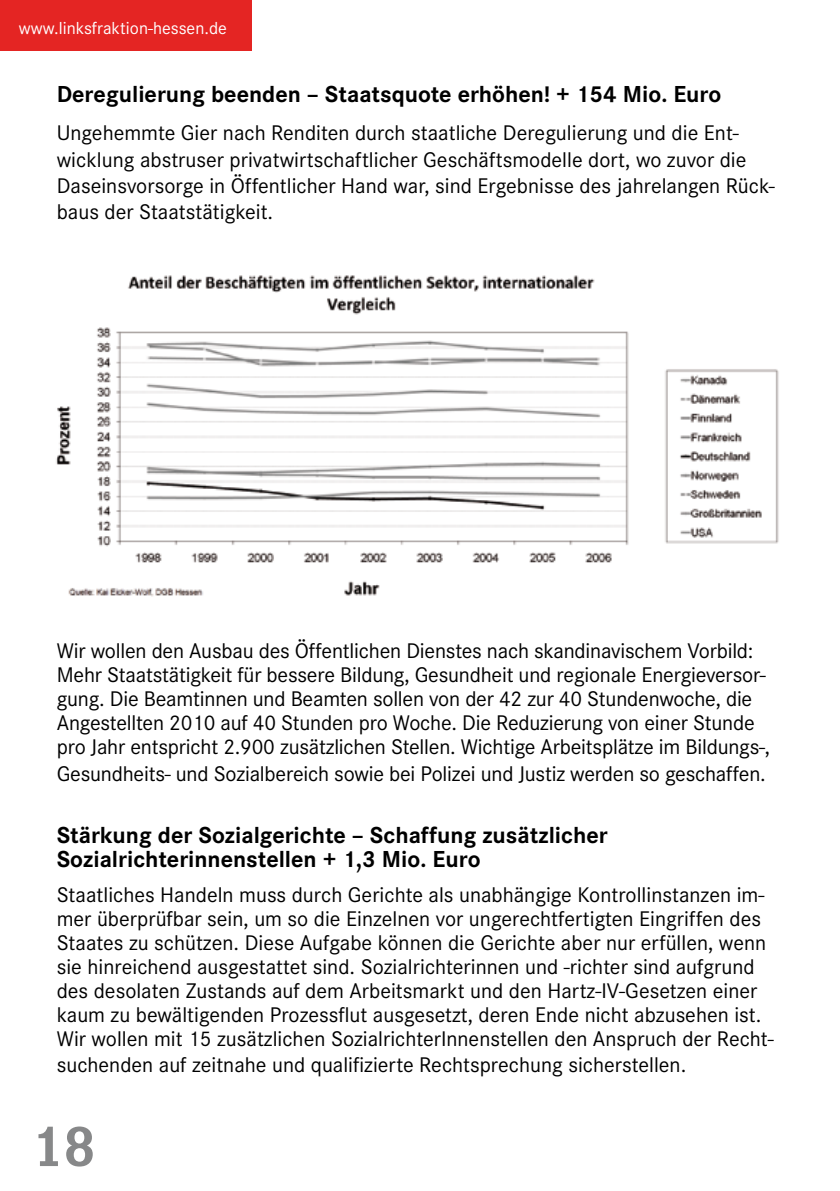
<style>
.page{position:relative;width:840px;height:1191px;background:#fff}
.page>*{position:absolute;margin:0;border:0;box-sizing:border-box;transform-origin:0 0}
.t1{font:700 60px "Corporate E";color:#878889}
.t2{font:700 24px/24px "Corporate S";color:#000}
.t3{font:22px/24px "Corporate S";color:#000}
.t4{font:18px "Corporate S";color:#fff}
</style>
<div class="page">
<div style="left:0;top:0;width:251px;height:51px;background:#e42523"></div>
<img style="left:56px;top:275px;width:723px;height:322px">
<p class="t4" style="left:19px;top:18px;width:209px">www.linksfraktion-hessen.de</p>
<p class="t2" style="left:57px;top:83px;width:666px">Deregulierung beenden – Staatsquote erhöhen! + 154 Mio. Euro</p>
<p class="t3" style="left:57px;top:120px;width:719px;line-height:26.4px">Ungehemmte Gier nach Renditen durch staatliche Deregulierung und die Ent&shy;wicklung abstruser privatwirtschaftlicher Geschäftsmodelle dort, wo zuvor die Daseinsvorsorge in Öffentlicher Hand war, sind Ergebnisse des jahrelangen Rück&shy;baus der Staatstätigkeit.</p>
<p class="t3" style="left:57px;top:639px;width:714px">Wir wollen den Ausbau des Öffentlichen Dienstes nach skandinavischem Vorbild:<br>Mehr Staatstätigkeit für bessere Bildung, Gesundheit und regionale Energieversor&shy;gung. Die Beamtinnen und Beamten sollen von der 42 zur 40 Stundenwoche, die Angestellten 2010 auf 40 Stunden pro Woche. Die Reduzierung von einer Stunde pro Jahr entspricht 2.900 zusätzlichen Stellen. Wichtige Arbeitsplätze im Bildungs-,</p>
<p class="t3" style="left:57px;top:761px;width:710px">Gesundheits- und Sozialbereich sowie bei Polizei und Justiz werden so geschaffen.</p>
<p class="t2" style="left:57px;top:823px;width:552px">Stärkung der Sozialgerichte – Schaffung zusätzlicher<br>Sozialrichterinnenstellen + 1,3 Mio. Euro</p>
<p class="t3" style="left:57px;top:882px;width:718px">Staatliches Handeln muss durch Gerichte als unabhängige Kontrollinstanzen im&shy;mer überprüfbar sein, um so die Einzelnen vor ungerechtfertigten Eingriffen des Staates zu schützen. Diese Aufgabe können die Gerichte aber nur erfüllen, wenn sie hinreichend ausgestattet sind. Sozialrichterinnen und -richter sind aufgrund des desolaten Zustands auf dem Arbeitsmarkt und den Hartz-IV-Gesetzen einer kaum zu bewältigenden Prozessflut ausgesetzt, deren Ende nicht abzusehen ist.<br>Wir wollen mit 15 zusätzlichen SozialrichterInnenstellen den Anspruch der Recht-</p>
<p class="t3" style="left:57px;top:1053px;width:630px">suchenden auf zeitnahe und qualifizierte Rechtsprechung sicherstellen.</p>
<h1 class="t1" style="left:33px;top:1112px;width:59px">18</h1>
</div>
